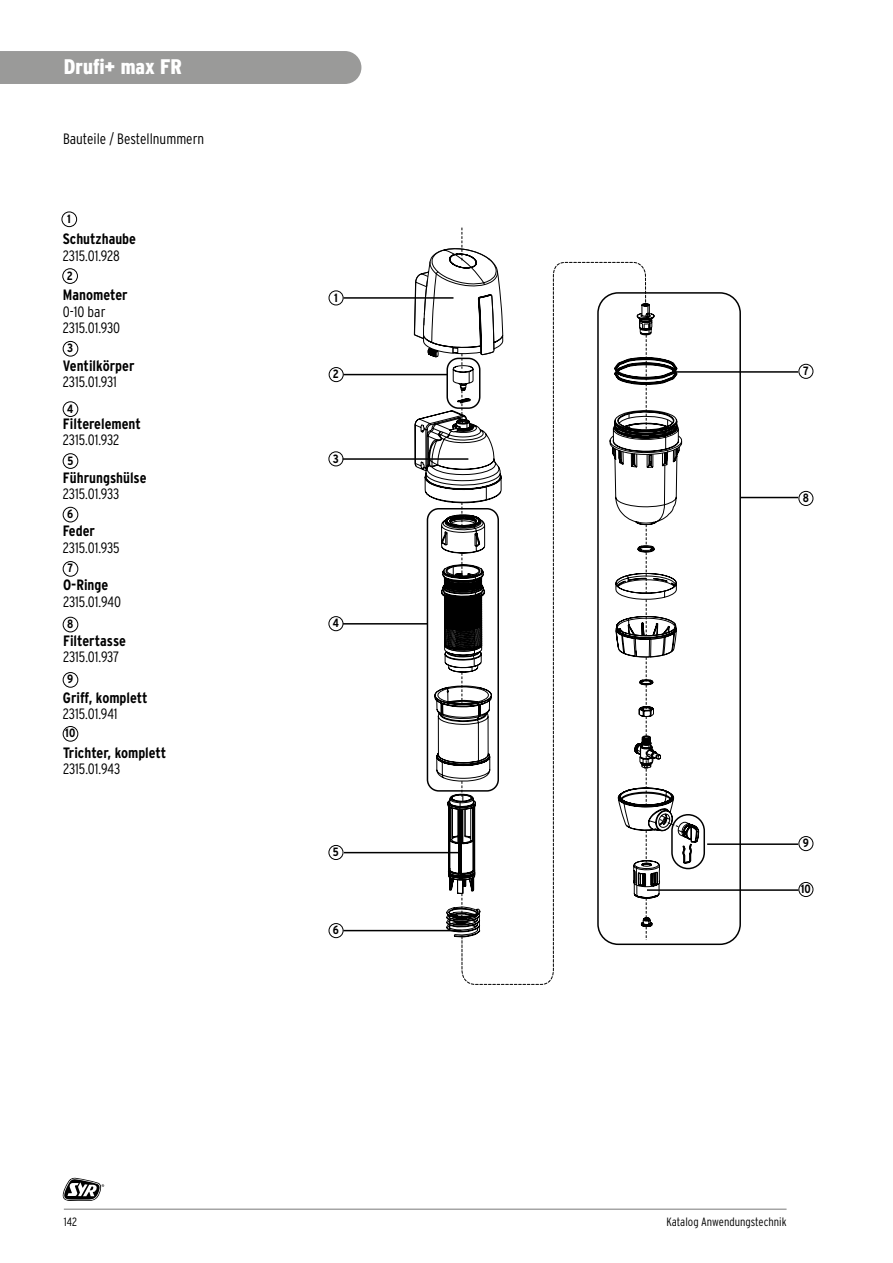
<style>
.page{position:relative;width:893px;height:1263px;background:#fff}
.page>*{position:absolute;margin:0;border:0;box-sizing:border-box;transform-origin:0 0}
.t1{font:900 condensed 21px "Interstate";color:#fff}
.t2{font:300 condensed 15px/16.5px "Interstate";letter-spacing:-.005em;color:#000}
.t3{font:700 condensed 15px "Interstate";color:#000}
.t4{font:300 condensed 12px "Interstate";color:#000}
.t5{font:700 condensed 12px "Interstate";color:#000}
</style>
<div class="page">
<svg style="left:414px;top:373px;width:47px;height:565px"></svg>
<svg style="left:461px;top:828px;width:185px;height:157px"></svg>
<svg style="left:414px;top:248px;width:47px;height:121px"></svg>
<svg style="left:414px;top:390px;width:88px;height:526px"></svg>
<svg style="left:461px;top:227px;width:186px;height:601px"></svg>
<svg style="left:609px;top:303px;width:90px;height:637px"></svg>
<svg style="left:63px;top:1178px;width:41px;height:23px"></svg>
<hr style="left:64px;top:1209px;width:723px;height:1px;background:#000">
<div style="left:0;top:51px;width:361px;height:33px;background:#9a9a99"></div>
<div style="left:329px;top:367px;width:15px;height:15px;border:1px solid #000;border-radius:50%"></div>
<div style="left:329px;top:451px;width:14px;height:15px;border:1px solid #000;border-radius:50%"></div>
<hr style="left:343px;top:458px;width:125px;height:2px;background:#000">
<div style="left:329px;top:616px;width:14px;height:15px;border:1px solid #000;border-radius:50%"></div>
<hr style="left:343px;top:623px;width:85px;height:1px;background:#000">
<div style="left:329px;top:845px;width:14px;height:15px;border:1px solid #000;border-radius:50%"></div>
<hr style="left:344px;top:852px;width:115px;height:1px;background:#000">
<div style="left:329px;top:923px;width:14px;height:15px;border:1px solid #000;border-radius:50%"></div>
<hr style="left:343px;top:930px;width:118px;height:1px;background:#000">
<hr style="left:673px;top:371px;width:125px;height:2px;background:#000">
<div style="left:798px;top:364px;width:15px;height:15px;border:1px solid #000;border-radius:50%"></div>
<hr style="left:741px;top:497px;width:57px;height:1px;background:#000">
<div style="left:798px;top:491px;width:15px;height:15px;border:1px solid #000;border-radius:50%"></div>
<hr style="left:707px;top:843px;width:91px;height:2px;background:#000">
<div style="left:798px;top:836px;width:15px;height:15px;border:1px solid #000;border-radius:50%"></div>
<hr style="left:647px;top:889px;width:151px;height:2px;background:#000">
<div style="left:798px;top:882px;width:15px;height:15px;border:1px solid #000;border-radius:50%"></div>
<div style="left:329px;top:290px;width:14px;height:15px;border:1px solid #000;border-radius:50%"></div>
<div style="left:62px;top:268px;width:16px;height:16px;border:1px solid #000;border-radius:50%"></div>
<div style="left:62px;top:212px;width:15px;height:15px;border:1px solid #000;border-radius:50%"></div>
<div style="left:63px;top:341px;width:15px;height:15px;border:1px solid #000;border-radius:50%"></div>
<div style="left:63px;top:401px;width:15px;height:16px;border:1px solid #000;border-radius:50%"></div>
<div style="left:63px;top:453px;width:15px;height:16px;border:1px solid #000;border-radius:50%"></div>
<div style="left:63px;top:507px;width:15px;height:15px;border:1px solid #000;border-radius:50%"></div>
<div style="left:63px;top:561px;width:15px;height:16px;border:1px solid #000;border-radius:50%"></div>
<div style="left:63px;top:617px;width:15px;height:15px;border:1px solid #000;border-radius:50%"></div>
<div style="left:63px;top:672px;width:15px;height:16px;border:1px solid #000;border-radius:50%"></div>
<div style="left:63px;top:726px;width:15px;height:15px;border:1px solid #000;border-radius:50%"></div>
<div style="left:671px;top:814px;width:34px;height:55px;border:2px solid #000;border-radius:16px"></div>
<hr style="left:343px;top:297px;width:110px;height:2px;background:#000">
<hr style="left:343px;top:374px;width:105px;height:1px;background:#000">
<div style="left:446px;top:358px;width:34px;height:51px;border:2px solid #000;border-radius:11px"></div>
<div style="left:427px;top:508px;width:72px;height:284px;border:2px solid #000;border-radius:11px"></div>
<div style="left:597px;top:292px;width:144px;height:653px;border:2px solid #000;border-radius:20px"></div>
<h1 class="t1" style="left:64px;top:55px;width:120px">Drufi+ max FR</h1>
<p class="t2" style="left:63px;top:130px;width:143px">Bauteile / Bestellnummern</p>
<p class="t5" style="left:67px;top:211px;width:5px">1</p>
<p class="t3" style="left:63px;top:230px;width:75px">Schutzhaube</p>
<p class="t2" style="left:63px;top:247px;width:58px">2315.01.928</p>
<p class="t5" style="left:67px;top:268px;width:8px">2</p>
<p class="t3" style="left:63px;top:286px;width:66px">Manometer</p>
<p class="t2" style="left:63px;top:303px;width:59px">0-10 bar<br>2315.01.930</p>
<p class="t5" style="left:67px;top:341px;width:8px">3</p>
<p class="t3" style="left:63px;top:356px;width:73px">Ventilkörper</p>
<p class="t2" style="left:63px;top:374px;width:56px">2315.01.931</p>
<p class="t5" style="left:67px;top:401px;width:8px">4</p>
<p class="t3" style="left:63px;top:414px;width:80px">Filterelement</p>
<p class="t2" style="left:63px;top:432px;width:58px">2315.01.932</p>
<p class="t5" style="left:67px;top:453px;width:7px">5</p>
<p class="t3" style="left:63px;top:468px;width:85px">Führungshülse</p>
<p class="t2" style="left:63px;top:486px;width:58px">2315.01.933</p>
<p class="t5" style="left:67px;top:507px;width:8px">6</p>
<p class="t3" style="left:63px;top:522px;width:34px">Feder</p>
<p class="t2" style="left:63px;top:539px;width:58px">2315.01.935</p>
<p class="t5" style="left:68px;top:561px;width:7px">7</p>
<p class="t3" style="left:63px;top:576px;width:47px">O-Ringe</p>
<p class="t2" style="left:63px;top:593px;width:59px">2315.01.940</p>
<p class="t5" style="left:67px;top:617px;width:8px">8</p>
<p class="t3" style="left:63px;top:631px;width:64px">Filtertasse</p>
<p class="t2" style="left:63px;top:648px;width:58px">2315.01.937</p>
<p class="t5" style="left:67px;top:672px;width:8px">9</p>
<p class="t3" style="left:63px;top:688px;width:86px">Griff, komplett</p>
<p class="t2" style="left:63px;top:705px;width:56px">2315.01.941</p>
<p class="t5" style="left:65px;top:726px;width:12px">10</p>
<p class="t3" style="left:63px;top:743px;width:105px">Trichter, komplett</p>
<p class="t2" style="left:63px;top:761px;width:59px">2315.01.943</p>
<p class="t5" style="left:334px;top:290px;width:5px">1</p>
<p class="t5" style="left:333px;top:367px;width:8px">2</p>
<p class="t5" style="left:333px;top:451px;width:8px">3</p>
<p class="t5" style="left:333px;top:616px;width:8px">4</p>
<p class="t5" style="left:333px;top:845px;width:7px">5</p>
<p class="t5" style="left:333px;top:923px;width:8px">6</p>
<p class="t5" style="left:803px;top:364px;width:7px">7</p>
<p class="t5" style="left:803px;top:491px;width:8px">8</p>
<p class="t5" style="left:803px;top:836px;width:8px">9</p>
<p class="t5" style="left:801px;top:882px;width:12px">10</p>
<p class="t4" style="left:64px;top:1215px;width:15px">142</p>
<p class="t4" style="left:666px;top:1215px;width:122px">Katalog Anwendungstechnik</p>
</div>
